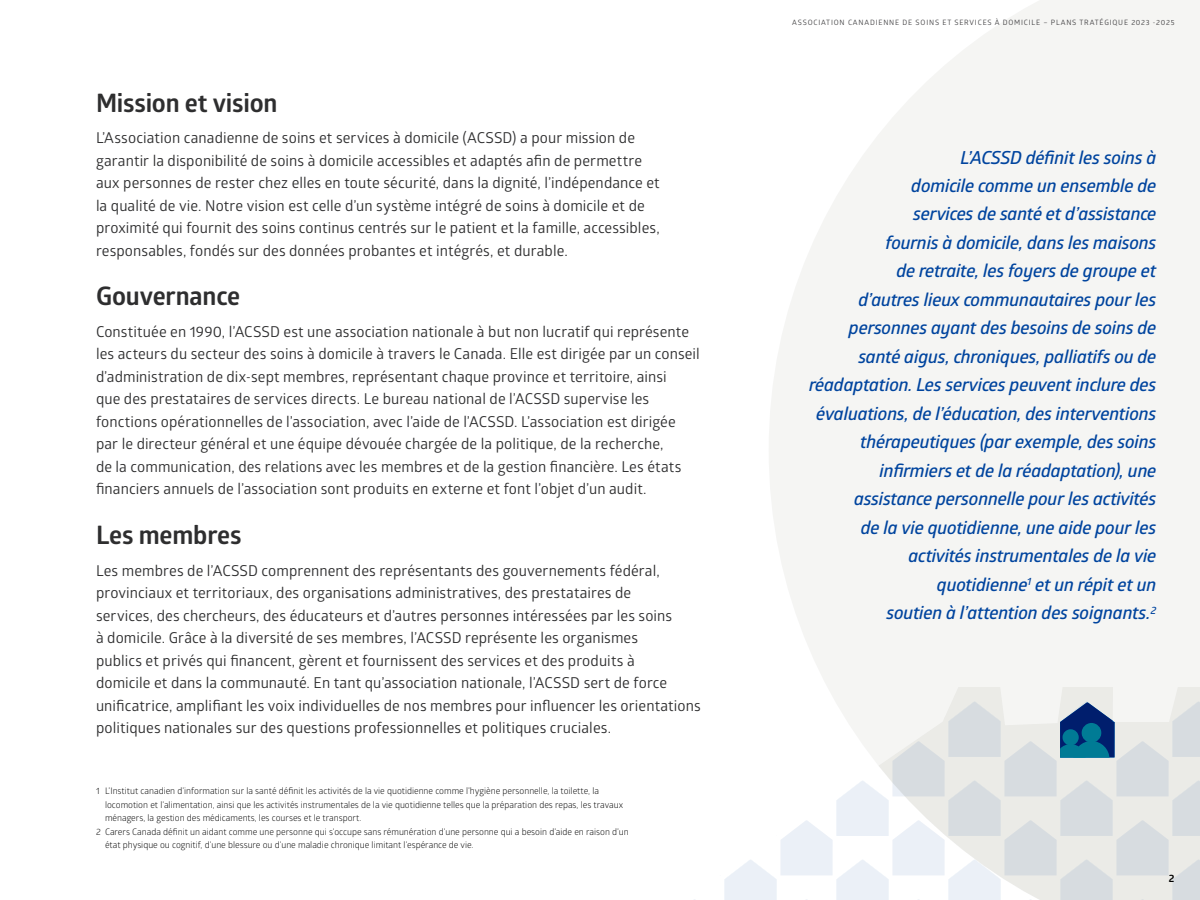
<style>
.page{position:relative;width:1200px;height:900px;background:#fff}
.page>*{position:absolute;margin:0;border:0;box-sizing:border-box;transform-origin:0 0}
.t1{font:700 25.5px "Glober";letter-spacing:-.005em;color:#2e2e2f}
.t2{font:italic 600 18px/28.5px "Glober";letter-spacing:-.015em;color:#00449e;text-align:right}
.t3{font:15px/22.5px "Glober";letter-spacing:.005em;color:#2e2e2f}
.t4{font:700 10.5px "Glober";color:#000}
.t5{font:9px "Glober";color:#000}
.t6{font:7.35px "Glober";letter-spacing:.11em;color:#414042}
</style>
<div class="page">
<div style="left:769px;top:0;width:431px;height:900px;background:#f1f1ef"></div>
<svg style="left:694px;top:687px;width:506px;height:213px"></svg>
<h1 class="t1" style="left:96px;top:84px;width:183px">Mission et vision</h1>
<p class="t3" style="left:96px;top:126px;width:565px">L’Association canadienne de soins et services à domicile (ACSSD) a pour mission de garantir la disponibilité de soins à domicile accessibles et adaptés afin de permettre aux personnes de rester chez elles en toute sécurité, dans la dignité, l’indépendance et la qualité de vie. Notre vision est celle d’un système intégré de soins à domicile et de proximité qui fournit des soins continus centrés sur le patient et la famille, accessibles, responsables, fondés sur des données probantes et intégrés, et durable.</p>
<h1 class="t1" style="left:96px;top:278px;width:146px">Gouvernance</h1>
<p class="t3" style="left:96px;top:320px;width:605px">Constituée en 1990, l’ACSSD est une association nationale à but non lucratif qui représente les acteurs du secteur des soins à domicile à travers le Canada. Elle est dirigée par un conseil d’administration de dix-sept membres, représentant chaque province et territoire, ainsi<br>que des prestataires de services directs. Le bureau national de l’ACSSD supervise les fonctions opérationnelles de l’association, avec l’aide de l’ACSSD. L’association est dirigée par le directeur général et une équipe dévouée chargée de la politique, de la recherche,<br>de la communication, des relations avec les membres et de la gestion financière. Les états financiers annuels de l’association sont produits en externe et font l’objet d’un audit.</p>
<h1 class="t1" style="left:96px;top:517px;width:147px">Les membres</h1>
<p class="t3" style="left:96px;top:558px;width:606px">Les membres de l’ACSSD comprennent des représentants des gouvernements fédéral, provinciaux et territoriaux, des organisations administratives, des prestataires de<br>services, des chercheurs, des éducateurs et d’autres personnes intéressées par les soins<br>à domicile. Grâce à la diversité de ses membres, l’ACSSD représente les organismes<br>publics et privés qui financent, gèrent et fournissent des services et des produits à<br>domicile et dans la communauté. En tant qu’association nationale, l’ACSSD sert de force unificatrice, amplifiant les voix individuelles de nos membres pour influencer les orientations politiques nationales sur des questions professionnelles et politiques cruciales.</p>
<p class="t5" style="left:96px;top:785px;width:505px">1 L’Institut canadien d’information sur la santé définit les activités de la vie quotidienne comme l’hygiène personnelle, la toilette, la</p>
<p class="t5" style="left:105px;top:798px;width:520px">locomotion et l’alimentation, ainsi que les activités instrumentales de la vie quotidienne telles que la préparation des repas, les travaux</p>
<p class="t5" style="left:105px;top:812px;width:258px">ménagers, la gestion des médicaments, les courses et le transport.</p>
<p class="t5" style="left:96px;top:825px;width:534px">2 Carers Canada définit un aidant comme une personne qui s’occupe sans rémunération d’une personne qui a besoin d’aide en raison d’un</p>
<p class="t5" style="left:105px;top:839px;width:370px">état physique ou cognitif, d’une blessure ou d’une maladie chronique limitant l’espérance de vie.</p>
<p class="t6" style="left:792px;top:17px;width:384px">ASSOCIATION CANADIENNE DE SOINS ET SERVICES À DOMICILE – PLANS TRATÉGIQUE 2023 -2025</p>
<p class="t2" style="left:809px;top:142px;width:349px">L’ACSSD définit les soins à<br>domicile comme un ensemble de<br>services de santé et d’assistance<br>fournis à domicile, dans les maisons<br>de retraite, les foyers de groupe et<br>d’autres lieux communautaires pour les personnes ayant des besoins de soins de santé aigus, chroniques, palliatifs ou de réadaptation. Les services peuvent inclure des évaluations, de l’éducation, des interventions thérapeutiques (par exemple, des soins infirmiers et de la réadaptation), une assistance personnelle pour les activités<br>de la vie quotidienne, une aide pour les activités instrumentales de la vie<br>quotidienne<sup>1</sup> et un répit et un<br>soutien à l’attention des soignants.<sup>2</sup></p>
<p class="t4" style="left:1169px;top:871px;width:7px">2</p>
</div>
